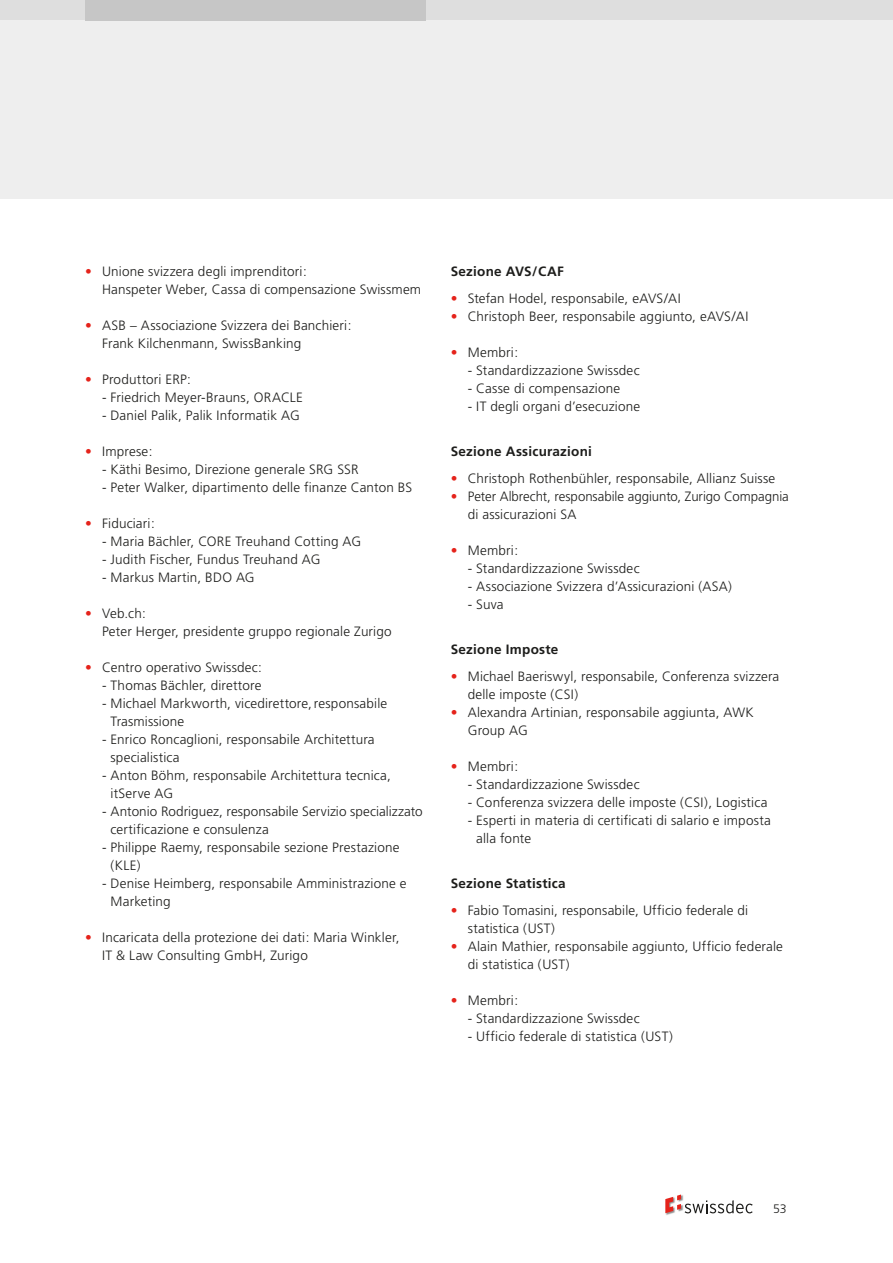
<style>
.page{position:relative;width:893px;height:1263px;background:#fff}
.page>*{position:absolute;margin:0;border:0;box-sizing:border-box;transform-origin:0 0}
.t1{font:300 13.5px/18px "Frutiger";letter-spacing:.015em;color:#1d1d1b}
.t2{font:700 13.5px "Frutiger";letter-spacing:.02em;color:#1d1d1b}
.t3{font:300 12.3px "Frutiger";color:#1d1d1b}
.s1{font-family:"Frutiger LT Std";color:#e5231b}
.s2{font-family:"Frutiger LT Std"}
</style>
<div class="page">
<div style="left:0;top:0;width:893px;height:199px;background:#eee"></div>
<div style="left:0;top:0;width:893px;height:20px;background:#dedede"></div>
<svg style="left:665px;top:1194px;width:88px;height:19px"></svg>
<div style="left:85px;top:0;width:340px;height:20px;background:#c6c6c6"></div>
<p class="t1" style="left:102px;top:262px;width:321px;text-indent:-17px"><span class="s1">•</span> Unione svizzera degli imprenditori:<br>Hanspeter Weber, Cassa di compensazione Swissmem</p>
<p class="t1" style="left:102px;top:316px;width:251px;text-indent:-17px"><span class="s1">•</span> ASB – Associazione Svizzera dei Banchieri:<br>Frank Kilchenmann, SwissBanking</p>
<p class="t1" style="left:85px;top:370px;width:107px"><span class="s1">•</span> Produttori ERP:</p>
<p class="t1" style="left:102px;top:388px;width:202px"><span class="s2">-</span> Friedrich Meyer-Brauns, ORACLE</p>
<p class="t1" style="left:102px;top:406px;width:199px"><span class="s2">-</span> Daniel Palik, Palik Informatik AG</p>
<p class="t1" style="left:85px;top:442px;width:69px"><span class="s1">•</span> Imprese:</p>
<p class="t1" style="left:102px;top:460px;width:258px"><span class="s2">-</span> Käthi Besimo, Direzione generale SRG SSR</p>
<p class="t1" style="left:102px;top:478px;width:312px"><span class="s2">-</span> Peter Walker, dipartimento delle finanze Canton BS</p>
<p class="t1" style="left:85px;top:514px;width:71px"><span class="s1">•</span> Fiduciari:</p>
<p class="t1" style="left:102px;top:532px;width:261px"><span class="s2">-</span> Maria Bächler, CORE Treuhand Cotting AG</p>
<p class="t1" style="left:102px;top:550px;width:220px"><span class="s2">-</span> Judith Fischer, Fundus Treuhand AG</p>
<p class="t1" style="left:102px;top:568px;width:154px"><span class="s2">-</span> Markus Martin, BDO AG</p>
<p class="t1" style="left:102px;top:604px;width:291px;text-indent:-17px"><span class="s1">•</span> Veb.ch:<br>Peter Herger, presidente gruppo regionale Zurigo</p>
<p class="t1" style="left:85px;top:658px;width:178px"><span class="s1">•</span> Centro operativo Swissdec:</p>
<p class="t1" style="left:102px;top:676px;width:161px"><span class="s2">-</span> Thomas Bächler, direttore</p>
<p class="t1" style="left:111px;top:694px;width:278px;text-indent:-9px"><span class="s2">-</span> Michael Markworth, vicedirettore,responsabile<br>Trasmissione</p>
<p class="t1" style="left:111px;top:730px;width:266px;text-indent:-9px"><span class="s2">-</span> Enrico Roncaglioni, responsabile Architettura specialistica</p>
<p class="t1" style="left:111px;top:766px;width:282px;text-indent:-9px"><span class="s2">-</span> Anton Böhm, responsabile Architettura tecnica, itServe AG</p>
<p class="t1" style="left:111px;top:802px;width:314px;text-indent:-9px"><span class="s2">-</span> Antonio Rodriguez, responsabile Servizio specializzato certificazione e consulenza</p>
<p class="t1" style="left:111px;top:838px;width:291px;text-indent:-9px"><span class="s2">-</span> Philippe Raemy, responsabile sezione Prestazione (KLE)</p>
<p class="t1" style="left:111px;top:874px;width:298px;text-indent:-9px"><span class="s2">-</span> Denise Heimberg, responsabile Amministrazione e<br>Marketing</p>
<p class="t1" style="left:102px;top:928px;width:299px;text-indent:-17px"><span class="s1">•</span> Incaricata della protezione dei dati: Maria Winkler,<br>IT &amp; Law Consulting GmbH, Zurigo</p>
<p class="t2" style="left:451px;top:263px;width:115px">Sezione AVS/CAF</p>
<p class="t1" style="left:451px;top:289px;width:231px"><span class="s1">•</span> Stefan Hodel, responsabile, eAVS/AI</p>
<p class="t1" style="left:451px;top:307px;width:299px"><span class="s1">•</span> Christoph Beer, responsabile aggiunto, eAVS/AI</p>
<p class="t1" style="left:451px;top:343px;width:69px"><span class="s1">•</span> Membri:</p>
<p class="t1" style="left:468px;top:361px;width:173px"><span class="s2">-</span> Standardizzazione Swissdec</p>
<p class="t1" style="left:468px;top:379px;width:154px"><span class="s2">-</span> Casse di compensazione</p>
<p class="t1" style="left:468px;top:397px;width:174px"><span class="s2">-</span> IT degli organi d’esecuzione</p>
<p class="t2" style="left:451px;top:443px;width:143px">Sezione Assicurazioni</p>
<p class="t1" style="left:451px;top:469px;width:326px"><span class="s1">•</span> Christoph Rothenbühler, responsabile, Allianz Suisse</p>
<p class="t1" style="left:468px;top:487px;width:323px;text-indent:-17px"><span class="s1">•</span> Peter Albrecht, responsabile aggiunto, Zurigo Compagnia di assicurazioni SA</p>
<p class="t1" style="left:451px;top:541px;width:69px"><span class="s1">•</span> Membri:</p>
<p class="t1" style="left:468px;top:559px;width:173px"><span class="s2">-</span> Standardizzazione Swissdec</p>
<p class="t1" style="left:468px;top:577px;width:266px"><span class="s2">-</span> Associazione Svizzera d’Assicurazioni (ASA)</p>
<p class="t1" style="left:468px;top:595px;width:37px"><span class="s2">-</span> Suva</p>
<p class="t2" style="left:451px;top:641px;width:109px">Sezione Imposte</p>
<p class="t1" style="left:468px;top:667px;width:313px;text-indent:-17px"><span class="s1">•</span> Michael Baeriswyl, responsabile, Conferenza svizzera delle imposte (CSI)</p>
<p class="t1" style="left:468px;top:703px;width:287px;text-indent:-17px"><span class="s1">•</span> Alexandra Artinian, responsabile aggiunta, AWK<br>Group AG</p>
<p class="t1" style="left:451px;top:757px;width:69px"><span class="s1">•</span> Membri:</p>
<p class="t1" style="left:468px;top:775px;width:173px"><span class="s2">-</span> Standardizzazione Swissdec</p>
<p class="t1" style="left:468px;top:793px;width:301px"><span class="s2">-</span> Conferenza svizzera delle imposte (CSI), Logistica</p>
<p class="t1" style="left:476px;top:811px;width:296px;text-indent:-9px"><span class="s2">-</span> Esperti in materia di certificati di salario e imposta alla fonte</p>
<p class="t2" style="left:451px;top:875px;width:117px">Sezione Statistica</p>
<p class="t1" style="left:468px;top:901px;width:282px;text-indent:-17px"><span class="s1">•</span> Fabio Tomasini, responsabile, Ufficio federale di statistica (UST)</p>
<p class="t1" style="left:468px;top:937px;width:317px;text-indent:-17px"><span class="s1">•</span> Alain Mathier, responsabile aggiunto, Ufficio federale di statistica (UST)</p>
<p class="t1" style="left:451px;top:991px;width:69px"><span class="s1">•</span> Membri:</p>
<p class="t1" style="left:468px;top:1009px;width:173px"><span class="s2">-</span> Standardizzazione Swissdec</p>
<p class="t1" style="left:468px;top:1027px;width:206px"><span class="s2">-</span> Ufficio federale di statistica (UST)</p>
<p class="t3" style="left:773px;top:1201px;width:15px">53</p>
</div>
